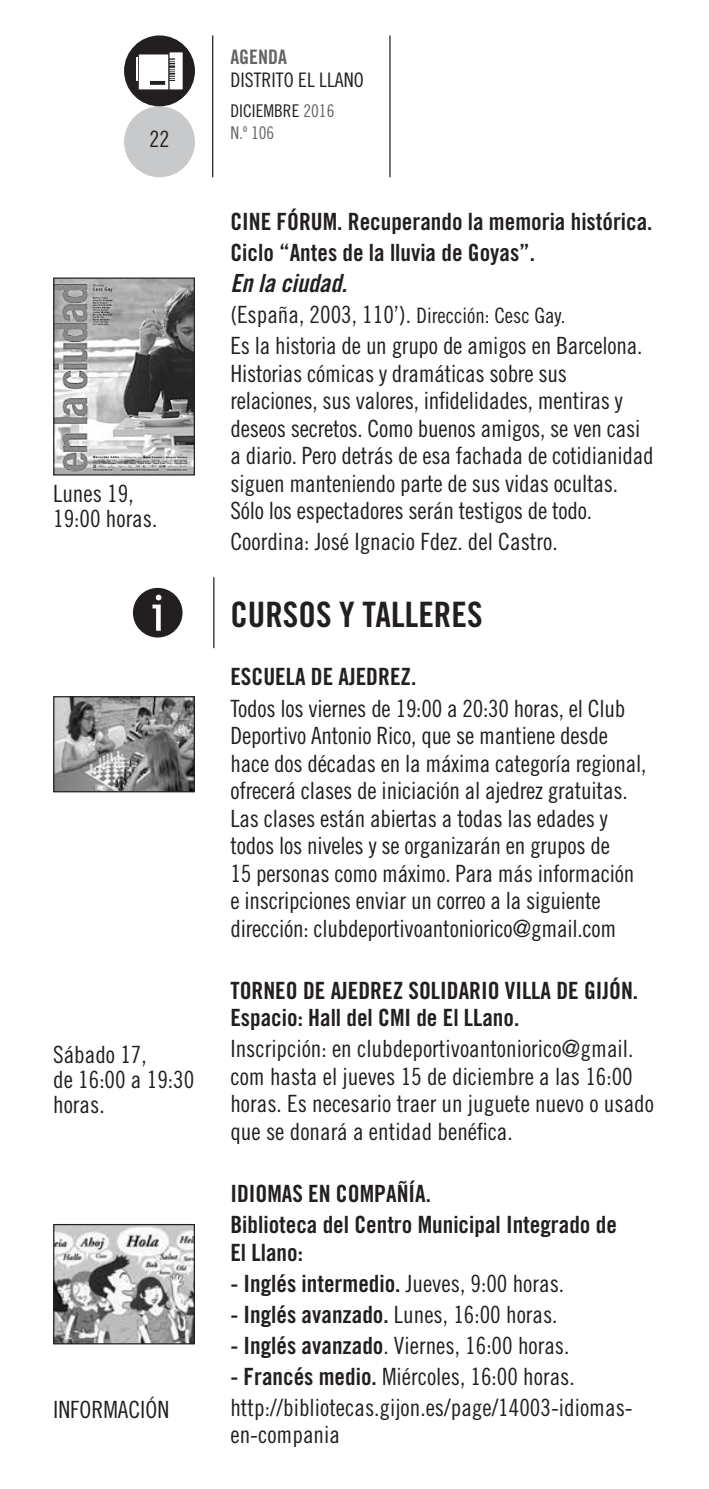
<style>
.page{position:relative;width:709px;height:1489px;background:#fff}
.page>*{position:absolute;margin:0;border:0;box-sizing:border-box;transform-origin:0 0}
.t1{font:35px "Trade Gothic LT Std Bd Cn 20";color:#231f20}
.t2{font:25px "Trade Gothic LT Std Bd Cn 20 Obl";color:#231f20}
.t3{font:23.75px/27.5px "Trade Gothic LT Std Cn 18";letter-spacing:-.01em;color:#231f20}
.t4{font:23.75px/31px "Trade Gothic LT Std Bd Cn 20";color:#231f20}
.t5{font:22.5px "Trade Gothic LT Std Cn 18";color:#231f20}
.t6{font:20px "Trade Gothic LT Std Cn 18";color:#231f20}
.t7{font:20px "Trade Gothic LT Std Bd Cn 20";color:#636466}
.t8{font:17.5px/22.5px "Trade Gothic LT Std Cn 18";color:#636466}
.s1{color:#231f20}
.s2{font-size:21.25px}
.s3{font-family:"Trade Gothic LT Std Cn 18"}
.s4{font-family:"Trade Gothic LT Std Bd Cn 20"}
</style>
<div class="page">
<hr style="left:212px;top:35px;width:1px;height:142px;background:#231f20">
<hr style="left:389px;top:35px;width:1px;height:142px;background:#231f20">
<div style="left:124px;top:106px;width:71px;height:71px;background:#c7c9cb;border-radius:50%"></div>
<div style="left:124px;top:35px;width:71px;height:71px;background:#231f20;border-radius:50%"></div>
<svg style="left:139px;top:52px;width:44px;height:37px;background:#dadada"></svg>
<hr style="left:136px;top:57px;width:2px;height:24px;background:#fff">
<img style="left:55px;top:279px;width:138px;height:194px">
<div style="left:53px;top:277px;width:142px;height:198px;border:1px solid #231f20"></div>
<hr style="left:213px;top:577px;width:1px;height:71px;background:#231f20">
<div style="left:133px;top:588px;width:49px;height:49px;background:#231f20;border-radius:50%"></div>
<svg style="left:152px;top:594px;width:9px;height:36px"></svg>
<img style="left:55px;top:698px;width:138px;height:92px">
<div style="left:53px;top:696px;width:142px;height:96px;border:1px solid #231f20"></div>
<img style="left:55px;top:1225px;width:138px;height:117px">
<div style="left:53px;top:1223px;width:142px;height:121px;border:1px solid #231f20"></div>
<p class="t5" style="left:149px;top:126px;width:21px">22</p>
<p class="t3" style="left:53px;top:480px;width:106px;line-height:25px">Lunes 19,<br>19:00 horas.</p>
<p class="t3" style="left:53px;top:1041px;width:143px;line-height:25px">Sábado 17,<br>de 16:00 a 19:30 horas.</p>
<p class="t3" style="left:53px;top:1395px;width:118px">INFORMACIÓN</p>
<p class="t7" style="left:230px;top:45px;width:58px">AGENDA</p>
<p class="t6" style="left:230px;top:68px;width:135px">DISTRITO EL LLANO</p>
<p class="t8" style="left:230px;top:99px;width:105px"><span class="s1">DICIEMBRE</span> 2016<br>N.º 106</p>
<p class="t4" style="left:230px;top:206px;width:423px">CINE FÓRUM. Recuperando la memoria histórica.<br>Ciclo “Antes de la lluvia de Goyas”.</p>
<p class="t2" style="left:230px;top:268px;width:118px">En la ciudad.</p>
<p class="t3" style="left:230px;top:299px;width:413px;line-height:31px">(España, 2003, 110’). <span class="s2">Dirección: Cesc Gay.<br></span>Es la historia de un grupo de amigos en Barcelona.</p>
<p class="t3" style="left:230px;top:359px;width:425px">Historias cómicas y dramáticas sobre sus relaciones, sus valores, infidelidades, mentiras y deseos secretos. Como buenos amigos, se ven casi a diario. Pero detrás de esa fachada de cotidianidad siguen manteniendo parte de sus vidas ocultas.<br>Sólo los espectadores serán testigos de todo.</p>
<p class="t3" style="left:230px;top:528px;width:329px">Coordina: José Ignacio Fdez. del Castro.</p>
<h1 class="t1" style="left:230px;top:593px;width:35px">Cursos</h1>
<h1 class="t1" style="left:339px;top:593px;width:53px">y Talleres</h1>
<p class="t4" style="left:230px;top:661px;width:187px">ESCUELA DE AJEDREZ.</p>
<p class="t3" style="left:230px;top:694px;width:417px">Todos los viernes de 19:00 a 20:30 horas, el Club Deportivo Antonio Rico, que se mantiene desde hace dos décadas en la máxima categoría regional, ofrecerá clases de iniciación al ajedrez gratuitas.<br>Las clases están abiertas a todas las edades y todos los niveles y se organizarán en grupos de<br>15 personas como máximo. Para más información e inscripciones enviar un correo a la siguiente dirección: clubdeportivoantoniorico@gmail.com</p>
<p class="t4" style="left:230px;top:976px;width:409px;line-height:27.5px">TORNEO DE AJEDREZ SOLIDARIO VILLA DE GIJÓN.<br>Espacio: Hall del CMI de El LLano.</p>
<p class="t3" style="left:230px;top:1034px;width:425px">Inscripción: en clubdeportivoantoniorico@gmail. com hasta el jueves 15 de diciembre a las 16:00 horas. Es necesario traer un juguete nuevo o usado que se donará a entidad benéfica.</p>
<p class="t4" style="left:230px;top:1177px;width:388px">IDIOMAS EN COMPAÑÍA.<br>Biblioteca del Centro Municipal Integrado de</p>
<p class="t4" style="left:230px;top:1236px;width:74px">El Llano:</p>
<p class="t4" style="left:230px;top:1267px;width:335px">- Inglés intermedio. <span class="s3">Jueves, 9:00 horas.</span></p>
<p class="t3" style="left:230px;top:1300px;width:329px"><span class="s4">- Inglés avanzado.</span> Lunes, 16:00 horas.</p>
<p class="t3" style="left:230px;top:1331px;width:340px"><span class="s4">- Inglés avanzado</span>. Viernes, 16:00 horas.</p>
<p class="t3" style="left:230px;top:1360px;width:404px;line-height:31px"><span class="s4">- Francés medio.</span> Miércoles, 16:00 horas. http://bibliotecas.gijon.es/page/14003-idiomas-</p>
<p class="t3" style="left:230px;top:1420px;width:111px">en-compania</p>
</div>
